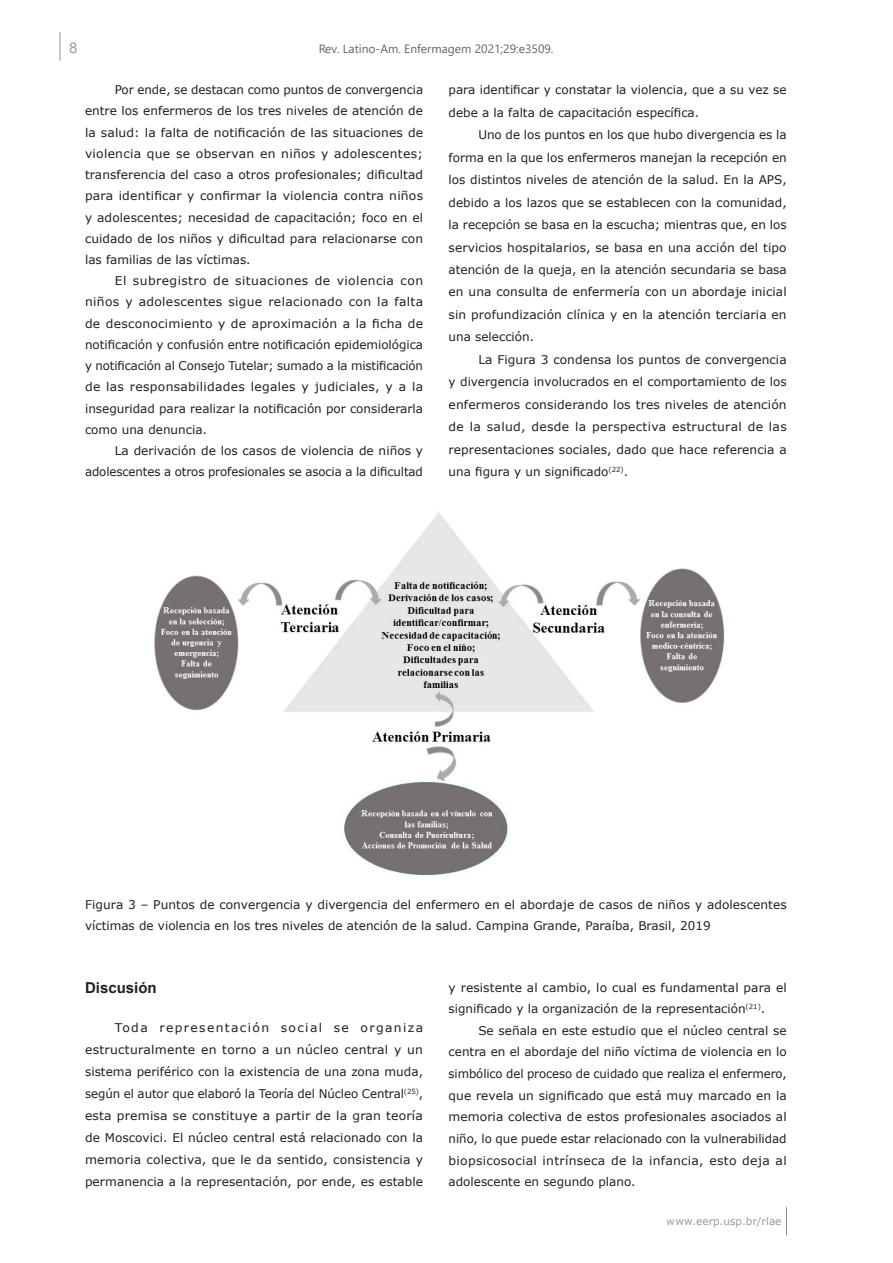
<style>
.page{position:relative;width:893px;height:1263px;background:#fff}
.page>*{position:absolute;margin:0;border:0;box-sizing:border-box;transform-origin:0 0}
.SUB1{font:700 15px "Arial";color:#231f20}
.t1{font:13.5px "Geneva";color:#6c6d70}
.Texto{font:12px/21.1px "Verdana";color:#231f20;text-align:justify}
.Título_de_figura{font:12px/21px "Verdana";color:#231f20}
.t2{font:12px "Segoe UI";color:#231f20}
.t3{font:10.5px "Verdana";color:#6c6d70}
</style>
<div class="page">
<svg style="left:786px;top:1207px;width:1px;height:28px"></svg>
<svg style="left:60px;top:32px;width:1px;height:29px"></svg>
<img style="left:154px;top:512px;width:571px;height:364px">
<p class="t1" style="left:68px;top:40px;width:11px">8</p>
<p class="t2" style="left:318px;top:38px;width:237px">Rev. Latino-Am. Enfermagem 2021;29:e3509.</p>
<p class="Texto" style="left:85px;top:79px;width:340px;text-indent:30px">Por ende, se destacan como puntos de convergencia entre los enfermeros de los tres niveles de atención de la salud: la falta de notificación de las situaciones de violencia que se observan en niños y adolescentes; transferencia del caso a otros profesionales; dificultad para identificar y confirmar la violencia contra niños y adolescentes; necesidad de capacitación; foco en el cuidado de los niños y dificultad para relacionarse con las familias de las víctimas.</p>
<p class="Texto" style="left:85px;top:270px;width:340px;text-indent:30px">El subregistro de situaciones de violencia con niños y adolescentes sigue relacionado con la falta de desconocimiento y de aproximación a la ficha de notificación y confusión entre notificación epidemiológica y notificación al Consejo Tutelar; sumado a la mistificación de las responsabilidades legales y judiciales, y a la inseguridad para realizar la notificación por considerarla como una denuncia.</p>
<p class="Texto" style="left:85px;top:440px;width:340px;text-align:right">La derivación de los casos de violencia de niños y adolescentes a otros profesionales se asocia a la dificultad</p>
<p class="Texto" style="left:449px;top:78px;width:340px;line-height:22.5px">para identificar y constatar la violencia, que a su vez se debe a la falta de capacitación específica.</p>
<p class="Texto" style="left:449px;top:123px;width:340px;line-height:22.5px;text-indent:30px">Uno de los puntos en los que hubo divergencia es la forma en la que los enfermeros manejan la recepción en los distintos niveles de atención de la salud. En la APS, debido a los lazos que se establecen con la comunidad, la recepción se basa en la escucha; mientras que, en los servicios hospitalarios, se basa en una acción del tipo atención de la queja, en la atención secundaria se basa en una consulta de enfermería con un abordaje inicial sin profundización clínica y en la atención terciaria en una selección.</p>
<p class="Texto" style="left:449px;top:348px;width:340px;line-height:22.5px;text-indent:30px">La Figura 3 condensa los puntos de convergencia y divergencia involucrados en el comportamiento de los enfermeros considerando los tres niveles de atención de la salud, desde la perspectiva estructural de las representaciones sociales, dado que hace referencia a una figura y un significado<sup>(22)</sup>.</p>
<p class="Título_de_figura" style="left:85px;top:894px;width:703px">Figura 3 – Puntos de convergencia y divergencia del enfermero en el abordaje de casos de niños y adolescentes víctimas de violencia en los tres niveles de atención de la salud. Campina Grande, Paraíba, Brasil, 2019</p>
<p class="SUB1" style="left:85px;top:977px;width:73px">Discusión</p>
<p class="Texto" style="left:85px;top:1017px;width:340px;line-height:22px;text-indent:30px">Toda representación social se organiza estructuralmente en torno a un núcleo central y un sistema periférico con la existencia de una zona muda, según el autor que elaboró la Teoría del Núcleo Central<sup>(25)</sup>, esta premisa se constituye a partir de la gran teoría de Moscovici. El núcleo central está relacionado con la memoria colectiva, que le da sentido, consistencia y permanencia a la representación, por ende, es estable</p>
<p class="Texto" style="left:449px;top:976px;width:340px;line-height:21.6px">y resistente al cambio, lo cual es fundamental para el significado y la organización de la representación<sup>(21)</sup>.</p>
<p class="Texto" style="left:449px;top:1019px;width:340px;line-height:21.6px;text-indent:30px">Se señala en este estudio que el núcleo central se centra en el abordaje del niño víctima de violencia en lo simbólico del proceso de cuidado que realiza el enfermero, que revela un significado que está muy marcado en la memoria colectiva de estos profesionales asociados al niño, lo que puede estar relacionado con la vulnerabilidad biopsicosocial intrínseca de la infancia, esto deja al adolescente en segundo plano.</p>
<p class="t3" style="left:667px;top:1214px;width:116px">www.eerp.usp.br/rlae</p>
</div>
